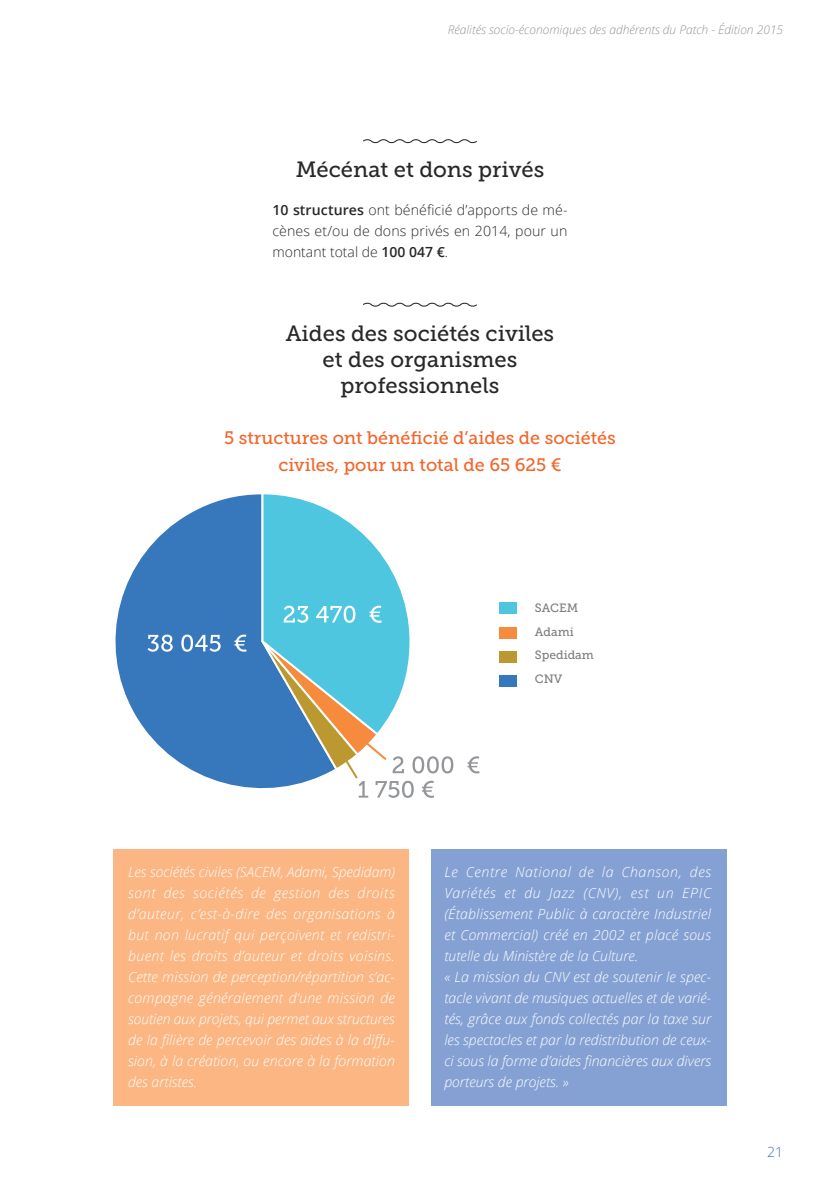
<style>
.page{position:relative;width:840px;height:1191px;background:#fff}
.page>*{position:absolute;margin:0;border:0;box-sizing:border-box;transform-origin:0 0}
.t1{font:22px/26px "Museo Slab 500";color:#292829;text-align:center}
.t2{font:18px/27px "Museo Slab 500";color:#f26529;text-align:center}
.t3{font:italic 300 14px/21px "Open Sans";letter-spacing:.005em;color:#fff}
.t4{font:300 14px/21px "Open Sans";letter-spacing:.01em;color:#292829;text-align:justify}
.t5{font:300 14px "Open Sans";color:#3777bc}
.t6{font:italic 300 12px "Open Sans";color:#939598}
.t7{font:12px/23.6px "Museo Slab 500";color:#7d7e81}
.s1{font-weight:600}
</style>
<div class="page">
<div style="left:113px;top:849px;width:295px;height:257px;background:#fbb683"></div>
<div style="left:431px;top:849px;width:295px;height:257px;background:#85a1d3"></div>
<svg style="left:363px;top:139px;width:114px;height:5px"></svg>
<svg style="left:363px;top:302px;width:114px;height:5px"></svg>
<div style="left:499px;top:603px;width:17px;height:11px;background:#4fc6e0"></div>
<div style="left:499px;top:627px;width:17px;height:11px;background:#f68b3d"></div>
<div style="left:499px;top:651px;width:17px;height:11px;background:#bb9830"></div>
<div style="left:499px;top:675px;width:17px;height:11px;background:#3777bc"></div>
<svg style="left:115px;top:494px;width:144px;height:295px"></svg>
<svg style="left:147px;top:634px;width:26px;height:17px"></svg>
<svg style="left:181px;top:634px;width:39px;height:17px"></svg>
<svg style="left:234px;top:634px;width:12px;height:17px"></svg>
<svg style="left:467px;top:756px;width:12px;height:17px"></svg>
<svg style="left:259px;top:494px;width:194px;height:304px"></svg>
<p class="t6" style="left:447px;top:21px;width:337px">Réalités socio-économiques des adhérents du Patch - Édition 2015</p>
<h1 class="t1" style="left:295px;top:157px;width:250px">Mécénat et dons privés</h1>
<p class="t4" style="left:272px;top:199px;width:296px"><span class="s1">10 structures</span> ont bénéficié d’apports de mé&shy;cènes et/ou de dons privés en 2014, pour un montant total de <span class="s1">100 047 €</span>.</p>
<h1 class="t1" style="left:285px;top:320px;width:270px">Aides des sociétés civiles et des organismes professionnels</h1>
<p class="t2" style="left:224px;top:424px;width:393px">5 structures ont bénéficié d’aides de sociétés civiles, pour un total de 65 625 €</p>
<p class="t7" style="left:534px;top:596px;width:60px">SACEM<br>Adami<br>Spedidam<br>CNV</p>
<p class="t3" style="left:128px;top:861px;width:268px;text-align:justify">Les sociétés civiles (SACEM, Adami, Spedidam) sont des sociétés de gestion des droits d’auteur, c’est-à-dire des organisations à but non lucratif qui perçoivent et redistri&shy;buent les droits d’auteur et droits voisins.<br>Cette mission de perception/répartition s’ac&shy;compagne généralement d’une mission de soutien aux projets, qui permet aux structures de la filière de percevoir des aides à la diffu&shy;sion, à la création, ou encore à la formation des artistes.</p>
<p class="t3" style="left:444px;top:861px;width:268px">Le Centre National de la Chanson, des Variétés et du Jazz (CNV), est un EPIC (Établissement Public à caractère Industriel et Commercial) créé en 2002 et placé sous tutelle du Ministère de la Culture.<br>« La mission du CNV est de soutenir le spec&shy;tacle vivant de musiques actuelles et de varié&shy;tés, grâce aux fonds collectés par la taxe sur les spectacles et par la redistribution de ceux&shy;ci sous la forme d’aides financières aux divers porteurs de projets. »</p>
<p class="t5" style="left:766px;top:1142px;width:17px">21</p>
</div>
